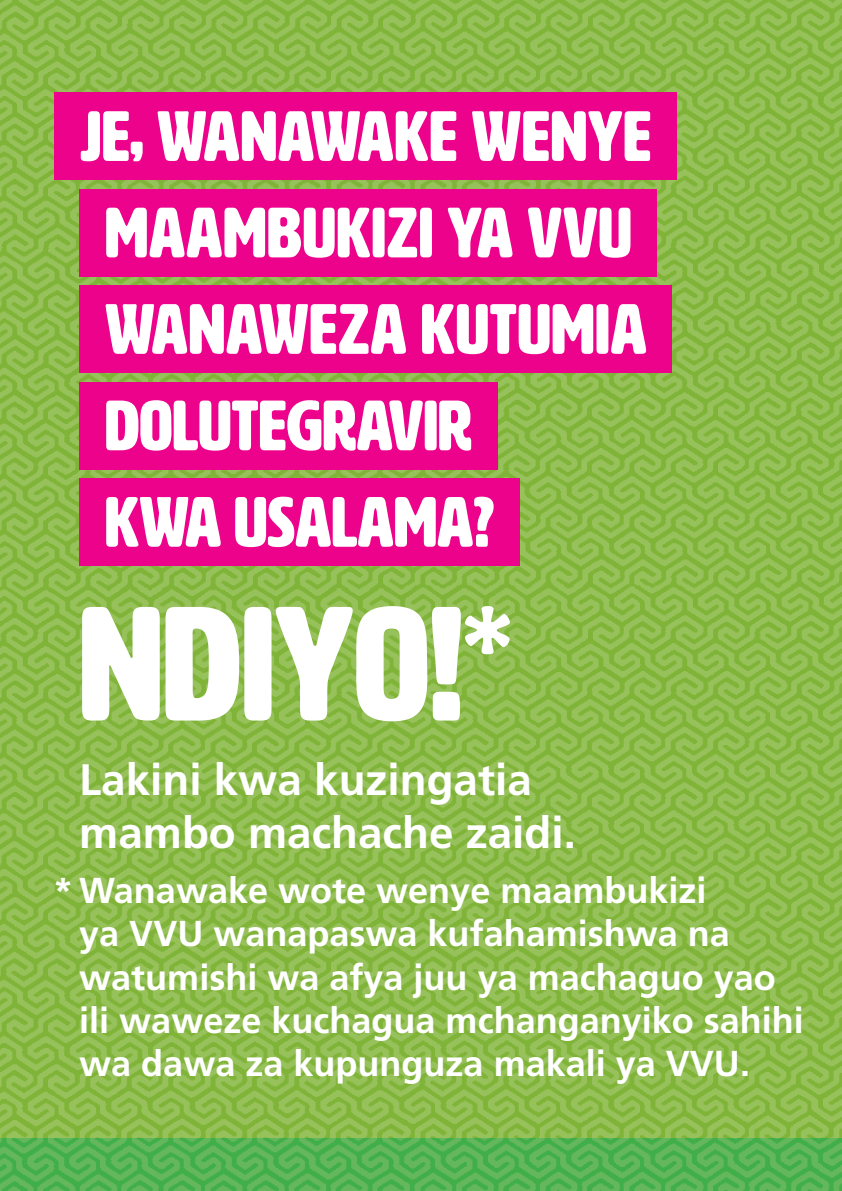
<style>
.page{position:relative;width:842px;height:1191px;background:#fff}
.page>*{position:absolute;margin:0;border:0;box-sizing:border-box;transform-origin:0 0}
.answer{font:160px "HWT Artz";color:#fff}
.header_1{font:70px "HWT Artz";letter-spacing:.005em;color:#fff}
.header_1_set_out{font:70px "HWT Artz";letter-spacing:.01em;color:#fff}
.accent{font:700 44px/52.8px "Frutiger LT Std";color:#fff}
.body{font:700 36px/43.2px "Frutiger LT Std";color:#fff}
</style>
<div class="page">
<img style="left:0;top:0;width:841px;height:1138px">
<img style="left:0;top:1138px;width:841px;height:53px">
<div style="left:55px;top:92px;width:621px;height:88px;background:#ed028c"></div>
<div style="left:79px;top:189px;width:578px;height:87px;background:#ed028c"></div>
<div style="left:79px;top:285px;width:593px;height:88px;background:#ed028c"></div>
<div style="left:79px;top:382px;width:419px;height:87px;background:#ed028c"></div>
<div style="left:79px;top:478px;width:440px;height:88px;background:#ed028c"></div>
<p class="header_1_set_out" style="left:80px;top:100px;width:572px">JE, WANAWAKE WENYE</p>
<p class="header_1" style="left:105px;top:196px;width:528px">MAAMBUKIZI YA VVU</p>
<p class="header_1" style="left:105px;top:292px;width:543px">WANAWEZA KUTUMIA</p>
<p class="header_1" style="left:105px;top:389px;width:368px">DOLUTEGRAVIR</p>
<p class="header_1" style="left:105px;top:485px;width:391px">KWA USALAMA?</p>
<p class="answer" style="left:79px;top:580px;width:433px">Ndiyo!*</p>
<p class="accent" style="left:79px;top:753px;width:498px">Lakini kwa kuzingatia mambo machache zaidi.</p>
<p class="body" style="left:53px;top:869px;width:654px">* Wanawake wote wenye maambukizi</p>
<p class="body" style="left:79px;top:912px;width:726px">ya VVU wanapaswa kufahamishwa na watumishi wa afya juu ya machaguo yao ili waweze kuchagua mchanganyiko sahihi wa dawa za kupunguza makali ya VVU.</p>
</div>
